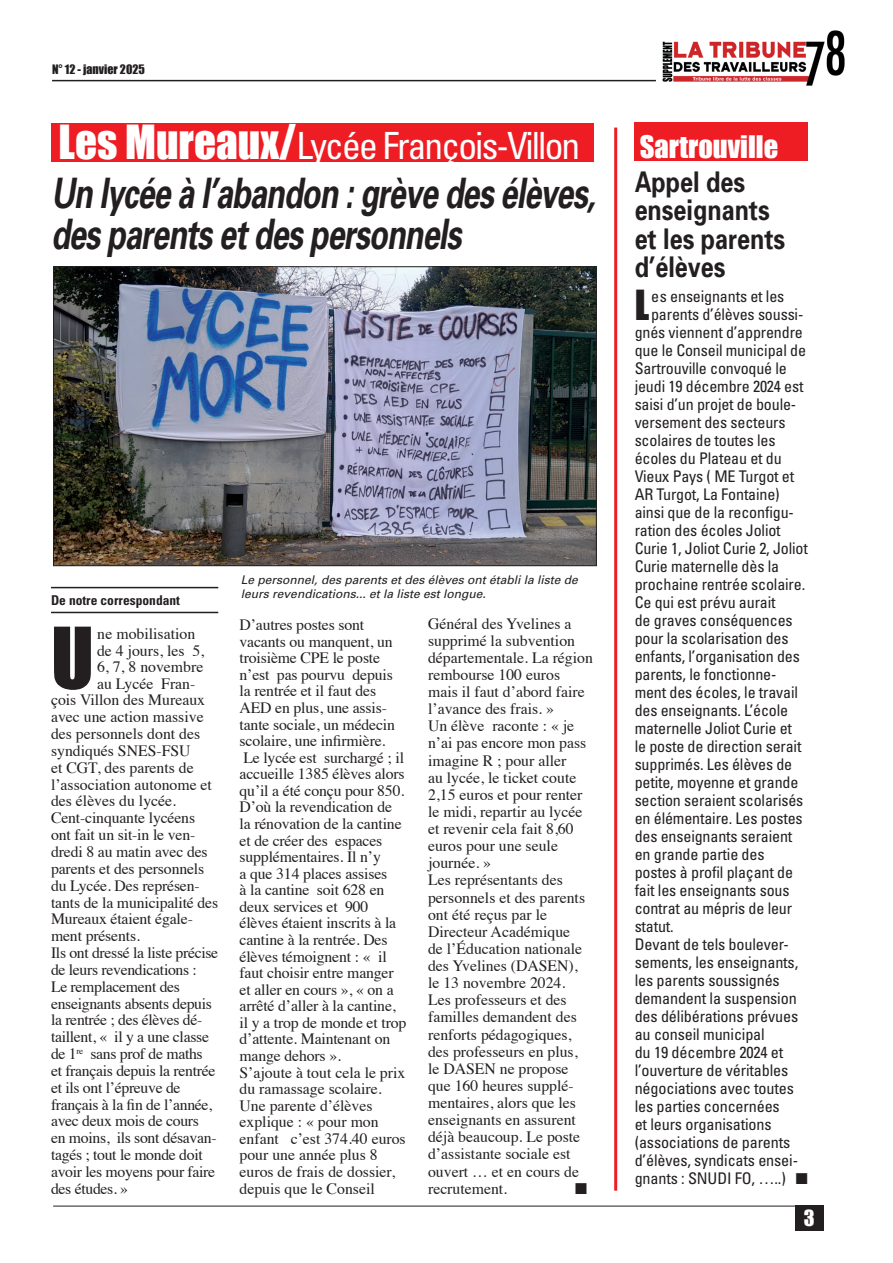
<style>
.page{position:relative;width:893px;height:1263px;background:#fff}
.page>*{position:absolute;margin:0;border:0;box-sizing:border-box;transform-origin:0 0}
.t1{font:78.3px "Impact";color:#231f20}
.t2{font:italic 700 42px/40.5px "Univers";letter-spacing:-.03em;color:#231f20;scale:.73 1}
.t3{font:38.1px "Impact";color:#231f20}
.t4{font:condensed 37.5px "Univers";letter-spacing:-.05em;color:#fff}
.t5{font:700 28.5px/28.5px "Univers";color:#231f20;scale:.82 1}
.t6{font:28.5px "Impact";color:#fff}
.t7{font:20.4px "Impact";color:#fff}
.t8{font:condensed 16.05px "Univers";letter-spacing:-.01em;color:#231f20}
.t9{font:15.75px/16.5px "Times";letter-spacing:-.01em;color:#231f20}
.t10{font:15.75px "Zapf Dingbats ITC";color:#231f20}
.t11{font:700 condensed 13.5px "Univers";color:#231f20}
.t12{font:italic 12px/13.5px "Univers";color:#231f20}
.t13{font:12px "Impact";color:#231f20}
.s1{font-family:"Impact";font-stretch:normal;font-size:43.2px}
</style>
<div class="page">
<img style="left:662px;top:30px;width:183px;height:56px">
<hr style="left:52px;top:80px;width:604px;height:1px;background:#231f20">
<hr style="left:53px;top:1206px;width:770px;height:1px;background:#231f20">
<div style="left:795px;top:1206px;width:28px;height:25px;background:#231f20"></div>
<hr style="left:51px;top:587px;width:167px;height:1px;background:#231f20">
<hr style="left:51px;top:612px;width:167px;height:1px;background:#231f20">
<div style="left:51px;top:123px;width:543px;height:39px;background:#ee1d23"></div>
<hr style="left:614px;top:128px;width:3px;height:1063px;background:#ee1d23">
<img style="left:55px;top:268px;width:540px;height:296px">
<div style="left:53px;top:266px;width:544px;height:300px;border:1px solid #231f20"></div>
<div style="left:635px;top:122px;width:173px;height:39px;background:#ee1d23"></div>
<p class="t13" style="left:52px;top:60px;width:94px">N° 12 - janvier 2025</p>
<h3 class="t4" style="left:59px;top:122px;width:523px"><span class="s1">Les Mureaux/</span>Lycée François-Villon</h3>
<h2 class="t2" style="left:51px;top:172px;width:747px">Un lycée à l’abandon : grève des élèves, des parents et des personnels</h2>
<p class="t11" style="left:51px;top:592px;width:130px">De notre correspondant</p>
<h1 class="t1" style="left:51px;top:597px;width:44px">U</h1>
<p class="t9" style="left:97px;top:624px;width:100px">ne mobilisation</p>
<p class="t9" style="left:97px;top:641px;width:109px">de 4 jours, les 5,</p>
<p class="t9" style="left:97px;top:657px;width:108px">6, 7, 8 novembre</p>
<p class="t9" style="left:97px;top:674px;width:100px">au Lycée Fran-</p>
<p class="t9" style="left:51px;top:690px;width:156px">çois Villon des Mureaux</p>
<p class="t9" style="left:51px;top:707px;width:154px">avec une action massive</p>
<p class="t9" style="left:51px;top:724px;width:151px">des personnels dont des</p>
<p class="t9" style="left:51px;top:741px;width:141px">syndiqués SNES-FSU</p>
<p class="t9" style="left:51px;top:758px;width:144px">et CGT, des parents de</p>
<p class="t9" style="left:51px;top:775px;width:162px">l’association autonome et</p>
<p class="t9" style="left:51px;top:791px;width:127px">des élèves du lycée.</p>
<p class="t9" style="left:51px;top:808px;width:146px">Cent-cinquante lycéens</p>
<p class="t9" style="left:51px;top:825px;width:146px">ont fait un sit-in le ven-</p>
<p class="t9" style="left:51px;top:842px;width:158px">dredi 8 au matin avec des</p>
<p class="t9" style="left:51px;top:859px;width:155px">parents et des personnels</p>
<p class="t9" style="left:51px;top:876px;width:150px">du Lycée. Des représen-</p>
<p class="t9" style="left:51px;top:893px;width:169px">tants de la municipalité des</p>
<p class="t9" style="left:51px;top:909px;width:143px">Mureaux étaient égale-</p>
<p class="t9" style="left:51px;top:926px;width:90px">ment présents.</p>
<p class="t9" style="left:51px;top:943px;width:169px">Ils ont dressé la liste précise</p>
<p class="t9" style="left:51px;top:960px;width:147px">de leurs revendications :</p>
<p class="t9" style="left:51px;top:977px;width:131px">Le remplacement des</p>
<p class="t9" style="left:51px;top:994px;width:162px">enseignants absents depuis</p>
<p class="t9" style="left:51px;top:1010px;width:153px">la rentrée ; des élèves dé-</p>
<p class="t9" style="left:51px;top:1027px;width:159px">taillent, « il y a une classe</p>
<p class="t9" style="left:51px;top:1044px;width:153px">de 1<sup>re</sup> sans prof de maths</p>
<p class="t9" style="left:51px;top:1061px;width:166px">et français depuis la rentrée</p>
<p class="t9" style="left:51px;top:1078px;width:131px">et ils ont l’épreuve de</p>
<p class="t9" style="left:51px;top:1095px;width:163px">français à la fin de l’année,</p>
<p class="t9" style="left:51px;top:1111px;width:149px">avec deux mois de cours</p>
<p class="t9" style="left:51px;top:1128px;width:167px">en moins, ils sont désavan-</p>
<p class="t9" style="left:51px;top:1145px;width:153px">tagés ; tout le monde doit</p>
<p class="t9" style="left:51px;top:1162px;width:166px">avoir les moyens pour faire</p>
<p class="t9" style="left:51px;top:1179px;width:79px">des études. »</p>
<p class="t12" style="left:241px;top:573px;width:338px">Le personnel, des parents et des élèves ont établi la liste de leurs revendications... et la liste est longue.</p>
<p class="t9" style="left:240px;top:615px;width:168px">D’autres postes sont vacants ou manquent, un troisième CPE le poste n’est pas pourvu depuis la rentrée et il faut des<br>AED en plus, une assis&shy;tante sociale, un médecin scolaire, une infirmière.<br>Le lycée est surchargé ; il accueille 1385 élèves alors qu’il a été conçu pour 850.<br>D’où la revendication de la rénovation de la cantine et de créer des espaces supplémentaires. Il n’y<br>a que 314 places assises<br>à la cantine soit 628 en deux services et 900 élèves étaient inscrits à la cantine à la rentrée. Des élèves témoignent : « il faut choisir entre manger et aller en cours », « on a arrêté d’aller à la cantine, il y a trop de monde et trop d’attente. Maintenant on mange dehors ».<br>S’ajoute à tout cela le prix du ramassage scolaire.<br>Une parente d’élèves explique : « pour mon enfant c’est 374.40 euros pour une année plus 8 euros de frais de dossier, depuis que le Conseil</p>
<p class="t9" style="left:428px;top:613px;width:166px;line-height:17.1px">Général des Yvelines a supprimé la subvention départementale. La région rembourse 100 euros mais il faut d’abord faire l’avance des frais. »<br>Un élève raconte : « je n’ai pas encore mon pass imagine R ; pour aller<br>au lycée, le ticket coute<br>2,15 euros et pour renter le midi, repartir au lycée et revenir cela fait 8,60 euros pour une seule journée. »<br>Les représentants des personnels et des parents ont été reçus par le<br>Directeur Académique<br>de l’Éducation nationale des Yvelines (DASEN), le 13 novembre 2024.<br>Les professeurs et des familles demandent des renforts pédagogiques, des professeurs en plus, le DASEN ne propose que 160 heures supplé&shy;mentaires, alors que les enseignants en assurent déjà beaucoup. Le poste d’assistante sociale est ouvert … et en cours de recrutement.</p>
<p class="t10" style="left:575px;top:1181px;width:13px">■</p>
<h3 class="t6" style="left:640px;top:125px;width:140px">Sartrouville</h3>
<h3 class="t5" style="left:635px;top:166px;width:185px">Appel des enseignants et les parents d’élèves</h3>
<h3 class="t3" style="left:635px;top:275px;width:16px">L</h3>
<p class="t8" style="left:651px;top:286px;width:135px">es enseignants et les</p>
<p class="t8" style="left:651px;top:304px;width:154px">parents d’élèves soussi-</p>
<p class="t8" style="left:635px;top:322px;width:170px">gnés viennent d’apprendre</p>
<p class="t8" style="left:635px;top:340px;width:173px">que le Conseil municipal de</p>
<p class="t8" style="left:635px;top:358px;width:154px">Sartrouville convoqué le</p>
<p class="t8" style="left:635px;top:376px;width:170px">jeudi 19 décembre 2024 est</p>
<p class="t8" style="left:635px;top:394px;width:163px">saisi d’un projet de boule-</p>
<p class="t8" style="left:635px;top:412px;width:152px">versement des secteurs</p>
<p class="t8" style="left:635px;top:430px;width:142px">scolaires de toutes les</p>
<p class="t8" style="left:635px;top:448px;width:149px">écoles du Plateau et du</p>
<p class="t8" style="left:635px;top:466px;width:161px">Vieux Pays ( ME Turgot et</p>
<p class="t8" style="left:635px;top:484px;width:147px">AR Turgot, La Fontaine)</p>
<p class="t8" style="left:635px;top:502px;width:161px">ainsi que de la reconfigu-</p>
<p class="t8" style="left:635px;top:520px;width:148px">ration des écoles Joliot</p>
<p class="t8" style="left:635px;top:538px;width:175px">Curie 1, Joliot Curie 2, Joliot</p>
<p class="t8" style="left:635px;top:556px;width:146px">Curie maternelle dès la</p>
<p class="t8" style="left:635px;top:574px;width:172px">prochaine rentrée scolaire.</p>
<p class="t8" style="left:635px;top:592px;width:142px">Ce qui est prévu aurait</p>
<p class="t8" style="left:635px;top:610px;width:159px">de graves conséquences</p>
<p class="t8" style="left:635px;top:628px;width:155px">pour la scolarisation des</p>
<p class="t8" style="left:635px;top:646px;width:167px">enfants, l’organisation des</p>
<p class="t8" style="left:635px;top:664px;width:143px">parents, le fonctionne-</p>
<p class="t8" style="left:635px;top:682px;width:165px">ment des écoles, le travail</p>
<p class="t8" style="left:635px;top:700px;width:155px">des enseignants. L’école</p>
<p class="t8" style="left:635px;top:718px;width:159px">maternelle Joliot Curie et</p>
<p class="t8" style="left:635px;top:736px;width:168px">le poste de direction serait</p>
<p class="t8" style="left:635px;top:754px;width:159px">supprimés. Les élèves de</p>
<p class="t8" style="left:635px;top:772px;width:165px">petite, moyenne et grande</p>
<p class="t8" style="left:635px;top:790px;width:170px">section seraient scolarisés</p>
<p class="t8" style="left:635px;top:808px;width:170px">en élémentaire. Les postes</p>
<p class="t8" style="left:635px;top:826px;width:159px">des enseignants seraient</p>
<p class="t8" style="left:635px;top:844px;width:131px">en grande partie des</p>
<p class="t8" style="left:635px;top:862px;width:160px">postes à profil plaçant de</p>
<p class="t8" style="left:635px;top:880px;width:156px">fait les enseignants sous</p>
<p class="t8" style="left:635px;top:898px;width:159px">contrat au mépris de leur</p>
<p class="t8" style="left:635px;top:916px;width:41px">statut.</p>
<p class="t8" style="left:635px;top:934px;width:156px">Devant de tels boulever-</p>
<p class="t8" style="left:635px;top:952px;width:165px">sements, les enseignants,</p>
<p class="t8" style="left:635px;top:970px;width:147px">les parents soussignés</p>
<p class="t8" style="left:635px;top:988px;width:164px">demandent la suspension</p>
<p class="t8" style="left:635px;top:1006px;width:165px">des délibérations prévues</p>
<p class="t8" style="left:635px;top:1024px;width:132px">au conseil municipal</p>
<p class="t8" style="left:635px;top:1042px;width:150px">du 19 décembre 2024 et</p>
<p class="t8" style="left:635px;top:1060px;width:155px">l’ouverture de véritables</p>
<p class="t8" style="left:635px;top:1078px;width:161px">négociations avec toutes</p>
<p class="t8" style="left:635px;top:1096px;width:147px">les parties concernées</p>
<p class="t8" style="left:635px;top:1114px;width:139px">et leurs organisations</p>
<p class="t8" style="left:635px;top:1132px;width:157px">(associations de parents</p>
<p class="t8" style="left:635px;top:1150px;width:165px">d’élèves, syndicats ensei-</p>
<p class="t8" style="left:635px;top:1168px;width:175px">gnants : SNUDI FO, …..) ■</p>
<p class="t7" style="left:804px;top:1202px;width:12px">3</p>
</div>
